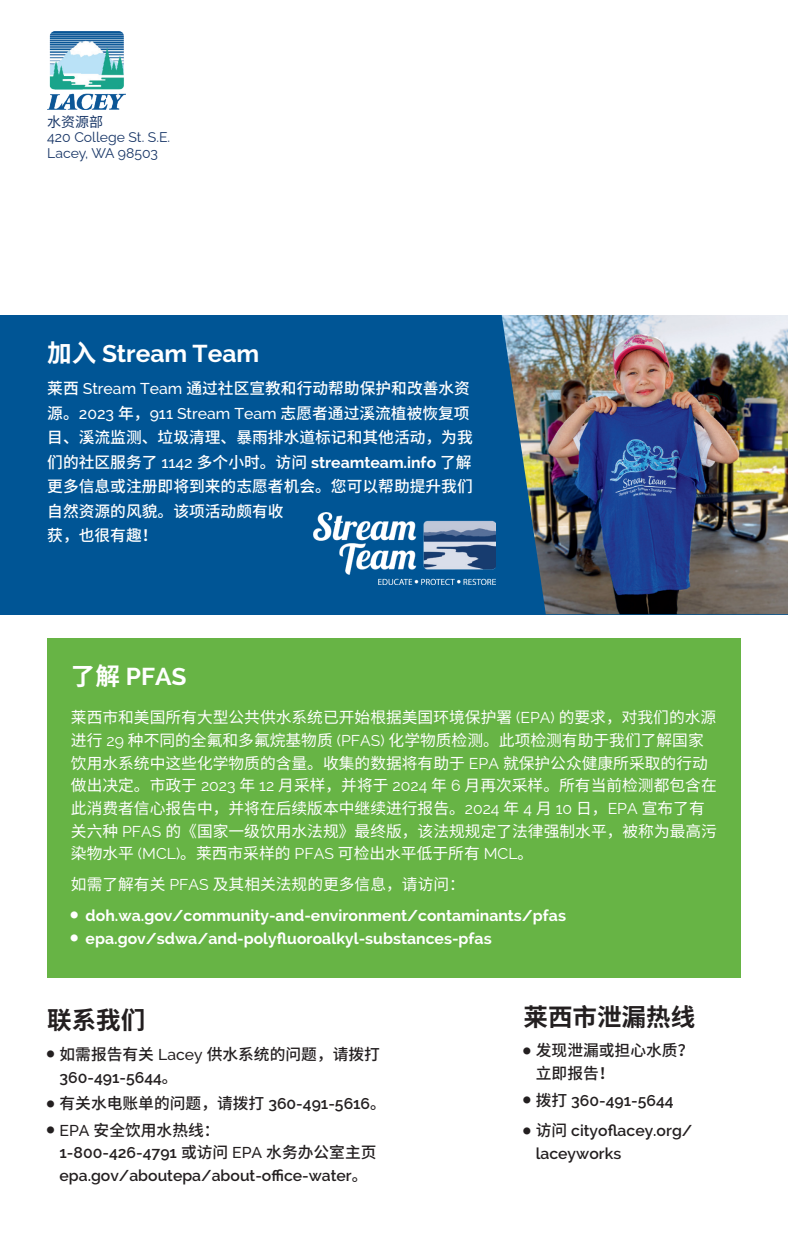
<style>
.page{position:relative;width:788px;height:1260px;background:#fff}
.page>*{position:absolute;margin:0;border:0;box-sizing:border-box;transform-origin:0 0}
.t1{font:700 24.5px "Raleway";color:#fff}
.t2{font:700 24.5px "Noto Sans CJ Ksc";color:#231f20}
.t3{font:15.75px/22.8px "Noto Sans CJ Ksc";color:#fff}
.t4{font:500 15.75px/24.5px "Noto Sans CJ Ksc";color:#fff}
.t5{font:600 15.75px/22.8px "Raleway";color:#231f20}
.t6{font:700 15.75px "Raleway";color:#fff}
.t7{font:500 15.75px/22.8px "Noto Sans CJ Ksc";color:#231f20}
.t8{font:500 15.75px "Raleway";color:#fff}
.t9{font:14px/15.8px "Raleway";color:#183667}
.t10{font:14px "Noto Sans CJ Ksc";color:#183667}
.s1{font-family:"Noto Sans CJ Ksc"}
.s2{font-family:"Raleway"}
.s3{font-family:"Raleway";font-weight:700}
.s4{font-family:"Noto Sans CJ Ksc";font-weight:500}
.s5{font-family:"Raleway";font-weight:600}
.s6{font-weight:500}
</style>
<div class="page">
<div style="left:0;top:315px;width:788px;height:299px;background:#005595"></div>
<img style="left:47px;top:32px;width:78px;height:78px">
<img style="left:501px;top:315px;width:287px;height:299px">
<img style="left:313px;top:512px;width:182px;height:72px">
<div style="left:47px;top:638px;width:693px;height:340px;background:#67b445"></div>
<p class="t10" style="left:47px;top:114px;width:57px">水资源部</p>
<p class="t9" style="left:47px;top:128px;width:124px">420 College St. S.E.<br>Lacey, WA 98503</p>
<h1 class="t1" style="left:47px;top:339px;width:214px"><span class="s1">加入</span> Stream Team</h1>
<p class="t4" style="left:47px;top:376px;width:424px">莱西 <span class="s2">Stream Team</span> 通过社区宣教和行动帮助保护和改善水资</p>
<p class="t8" style="left:47px;top:404px;width:424px"><span class="s1">源。</span>2023 <span class="s1">年，</span>911 Stream Team <span class="s1">志愿者通过溪流植被恢复项</span></p>
<p class="t4" style="left:47px;top:425px;width:427px">目、溪流监测、垃圾清理、暴雨排水道标记和其他活动，为我们的社区服务了 <span class="s2">1142</span> 多个小时。访问 <span class="s3">streamteam.info</span> 了解更多信息或注册即将到来的志愿者机会。您可以帮助提升我们自然资源的风貌。该项活动颇有收<br>获，也很有趣！</p>
<h1 class="t1" style="left:71px;top:662px;width:117px"><span class="s1">了解</span> PFAS</h1>
<p class="t3" style="left:71px;top:706px;width:647px">莱西市和美国所有大型公共供水系统已开始根据美国环境保护署 <span class="s2">(EPA)</span> 的要求，对我们的水源进行 <span class="s2">29</span> 种不同的全氟和多氟烷基物质 <span class="s2">(PFAS)</span> 化学物质检测。此项检测有助于我们了解国家饮用水系统中这些化学物质的含量。收集的数据将有助于 <span class="s2">EPA</span> 就保护公众健康所采取的行动做出决定。市政于 <span class="s2">2023</span> 年 <span class="s2">12</span> 月采样，并将于 <span class="s2">2024</span> 年 <span class="s2">6</span> 月再次采样。所有当前检测都包含在此消费者信心报告中，并将在后续版本中继续进行报告。<span class="s2">2024</span> 年 <span class="s2">4</span> 月 <span class="s2">10</span> 日，<span class="s2">EPA</span> 宣布了有关六种 <span class="s2">PFAS</span> 的《国家一级饮用水法规》最终版，该法规规定了法律强制水平，被称为最高污染物水平 <span class="s2">(MCL)</span>。莱西市采样的 <span class="s2">PFAS</span> 可检出水平低于所有 <span class="s2">MCL</span>。</p>
<p class="t3" style="left:71px;top:873px;width:395px">如需了解有关 <span class="s2">PFAS</span> 及其相关法规的更多信息，请访问：</p>
<p class="t6" style="left:71px;top:906px;width:496px">■ doh.wa.gov/community-and-environment/contaminants/pfas</p>
<p class="t6" style="left:71px;top:929px;width:422px">■ epa.gov/sdwa/and-polyfluoroalkyl-substances-pfas</p>
<h1 class="t2" style="left:47px;top:1006px;width:99px">联系我们</h1>
<p class="t7" style="left:47px;top:1043px;width:334px">■ 如需报告有关 <span class="s2">Lacey</span> 供水系统的问题，请拨打</p>
<p class="t5" style="left:59px;top:1066px;width:120px">360-491-5644<span class="s4">。</span></p>
<p class="t7" style="left:47px;top:1092px;width:340px">■ 有关水电账单的问题，请拨打 <span class="s5">360-491-5616</span>。</p>
<p class="t7" style="left:47px;top:1119px;width:174px">■ <span class="s2">EPA</span> 安全饮用水热线：</p>
<p class="t5" style="left:59px;top:1142px;width:318px">1-800-426-4791 <span class="s4">或访问</span> <span class="s6">EPA</span> <span class="s4">水务办公室主页</span>epa.gov/aboutepa/about-office-water<span class="s4">。</span></p>
<h1 class="t2" style="left:523px;top:1003px;width:173px">莱西市泄漏热线</h1>
<p class="t7" style="left:535px;top:1040px;width:159px;text-indent:-12px">■ 发现泄漏或担心水质？立即报告！</p>
<p class="t5" style="left:523px;top:1089px;width:152px">■ <span class="s4">拨打</span> 360-491-5644</p>
<p class="t5" style="left:535px;top:1119px;width:158px;text-indent:-12px">■ <span class="s4">访问</span> cityoflacey.org/ laceyworks</p>
</div>
